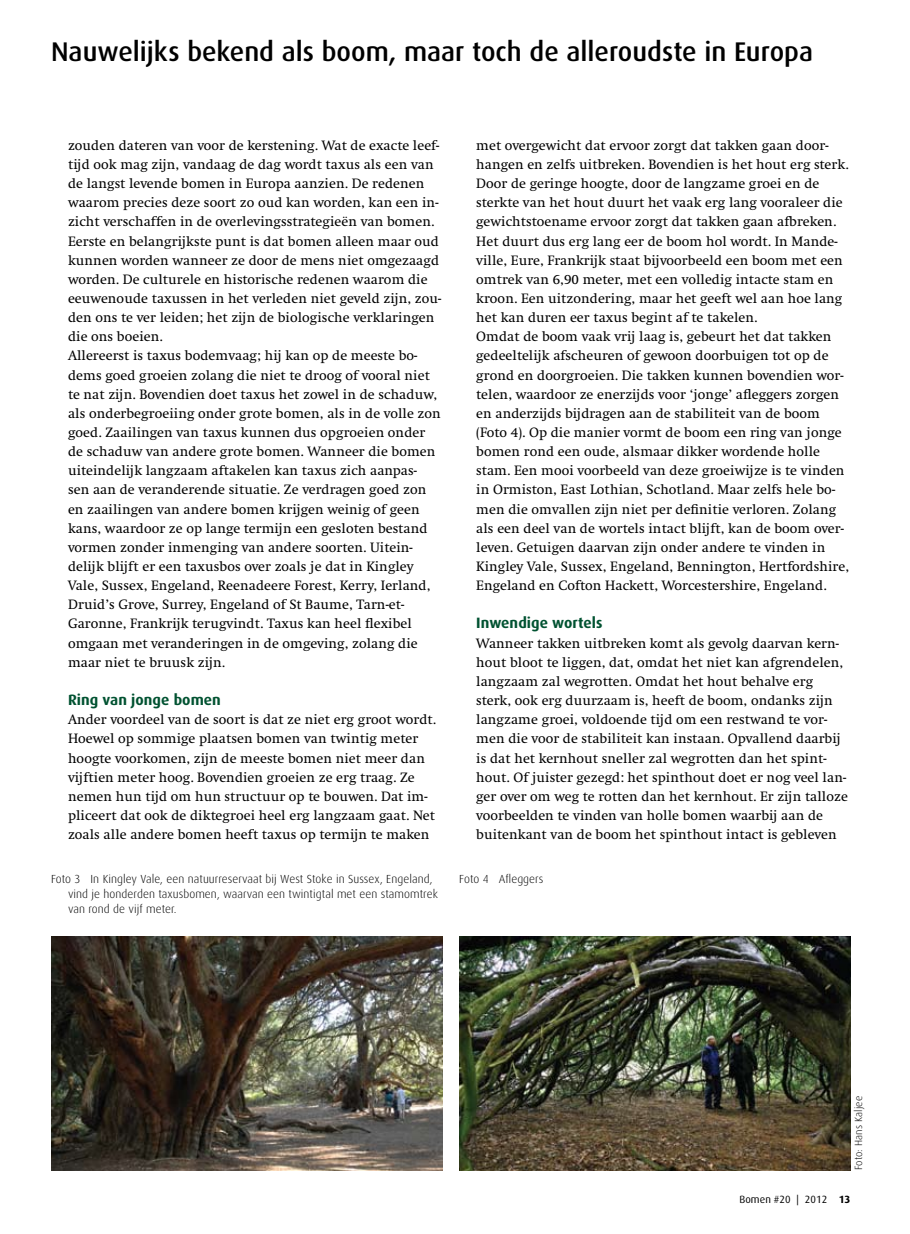
<style>
.page{position:relative;width:910px;height:1234px;background:#fff}
.page>*{position:absolute;margin:0;border:0;box-sizing:border-box;transform-origin:0 0}
.t1{font:500 27px "Dax";color:#000}
.t2{font:700 15px "Dax";letter-spacing:.005em;color:#005231}
.t3{font:14.1px/19.2px "Swift EF";letter-spacing:.005em;color:#000}
.t4{font:300 11.7px/15px "Dax";letter-spacing:.005em;color:#000}
.t5{font:10.5px "Dax";letter-spacing:.005em;color:#000}
.t6{font:300 10.5px "Dax";letter-spacing:.01em;color:#000}
.s1{font-weight:700}
</style>
<div class="page">
<img style="left:51px;top:936px;width:391px;height:233px">
<img style="left:459px;top:936px;width:391px;height:233px">
<h1 class="t1" style="left:51px;top:37px;width:764px">Nauwelijks bekend als boom, maar toch de alleroudste in Europa</h1>
<p class="t3" style="left:68px;top:136px;width:375px">zouden dateren van voor de kerstening. Wat de exacte leef&shy;tijd ook mag zijn, vandaag de dag wordt taxus als een van de langst levende bomen in Europa aanzien. De redenen waarom precies deze soort zo oud kan worden, kan een in&shy;zicht verschaffen in de overlevingsstrategieën van bomen.<br>Eerste en belangrijkste punt is dat bomen alleen maar oud kunnen worden wanneer ze door de mens niet omgezaagd worden. De culturele en historische redenen waarom die eeuwenoude taxussen in het verleden niet geveld zijn, zou&shy;den ons te ver leiden; het zijn de biologische verklaringen die ons boeien.<br>Allereerst is taxus bodemvaag; hij kan op de meeste bo&shy;dems goed groeien zolang die niet te droog of vooral niet te nat zijn. Bovendien doet taxus het zowel in de schaduw, als onderbegroeiing onder grote bomen, als in de volle zon goed. Zaailingen van taxus kunnen dus opgroeien onder de schaduw van andere grote bomen. Wanneer die bomen uiteindelijk langzaam aftakelen kan taxus zich aanpas&shy;sen aan de veranderende situatie. Ze verdragen goed zon en zaailingen van andere bomen krijgen weinig of geen kans, waardoor ze op lange termijn een gesloten bestand vormen zonder inmenging van andere soorten. Uitein&shy;delijk blijft er een taxusbos over zoals je dat in Kingley Vale, Sussex, Engeland, Reenadeere Forest, Kerry, Ierland, Druid’s Grove, Surrey, Engeland of St Baume, Tarn-et-Garonne, Frankrijk terugvindt. Taxus kan heel flexibel omgaan met veranderingen in de omgeving, zolang die maar niet te bruusk zijn.</p>
<p class="t2" style="left:68px;top:691px;width:154px">Ring van jonge bomen</p>
<p class="t3" style="left:68px;top:710px;width:370px">Ander voordeel van de soort is dat ze niet erg groot wordt.<br>Hoewel op sommige plaatsen bomen van twintig meter hoogte voorkomen, zijn de meeste bomen niet meer dan vijftien meter hoog. Bovendien groeien ze erg traag. Ze nemen hun tijd om hun structuur op te bouwen. Dat im&shy;pliceert dat ook de diktegroei heel erg langzaam gaat. Net zoals alle andere bomen heeft taxus op termijn te maken</p>
<p class="t3" style="left:476px;top:136px;width:374px">met overgewicht dat ervoor zorgt dat takken gaan door&shy;hangen en zelfs uitbreken. Bovendien is het hout erg sterk.<br>Door de geringe hoogte, door de langzame groei en de sterkte van het hout duurt het vaak erg lang vooraleer die gewichtstoename ervoor zorgt dat takken gaan afbreken.<br>Het duurt dus erg lang eer de boom hol wordt. In Mande&shy;ville, Eure, Frankrijk staat bijvoorbeeld een boom met een omtrek van 6,90 meter, met een volledig intacte stam en kroon. Een uitzondering, maar het geeft wel aan hoe lang het kan duren eer taxus begint af te takelen.<br>Omdat de boom vaak vrij laag is, gebeurt het dat takken gedeeltelijk afscheuren of gewoon doorbuigen tot op de grond en doorgroeien. Die takken kunnen bovendien wor&shy;telen, waardoor ze enerzijds voor ‘jonge’ afleggers zorgen en anderzijds bijdragen aan de stabiliteit van de boom (Foto 4). Op die manier vormt de boom een ring van jonge bomen rond een oude, alsmaar dikker wordende holle stam. Een mooi voorbeeld van deze groeiwijze is te vinden in Ormiston, East Lothian, Schotland. Maar zelfs hele bo&shy;men die omvallen zijn niet per definitie verloren. Zolang als een deel van de wortels intact blijft, kan de boom over&shy;leven. Getuigen daarvan zijn onder andere te vinden in Kingley Vale, Sussex, Engeland, Bennington, Hertfordshire, Engeland en Cofton Hackett, Worcestershire, Engeland.</p>
<p class="t2" style="left:476px;top:614px;width:128px">Inwendige wortels</p>
<p class="t3" style="left:476px;top:633px;width:373px">Wanneer takken uitbreken komt als gevolg daarvan kern&shy;hout bloot te liggen, dat, omdat het niet kan afgrendelen, langzaam zal wegrotten. Omdat het hout behalve erg sterk, ook erg duurzaam is, heeft de boom, ondanks zijn langzame groei, voldoende tijd om een restwand te vor&shy;men die voor de stabiliteit kan instaan. Opvallend daarbij is dat het kernhout sneller zal wegrotten dan het spint&shy;hout. Of juister gezegd: het spinthout doet er nog veel lan&shy;ger over om weg te rotten dan het kernhout. Er zijn talloze voorbeelden te vinden van holle bomen waarbij aan de buitenkant van de boom het spinthout intact is gebleven</p>
<p class="t4" style="left:68px;top:871px;width:371px;text-indent:-17px">Foto 3 In Kingley Vale, een natuurreservaat bij West Stoke in Sussex, Engeland, vind je honderden taxusbomen, waarvan een twintigtal met een stamomtrek van rond de vijf meter.</p>
<p class="t4" style="left:459px;top:871px;width:86px">Foto 4 Afleggers</p>
<p class="t6" style="left:853px;top:1169px;width:76px;rotate:-90deg">Foto: Hans Kaljee</p>
<p class="t5" style="left:739px;top:1193px;width:113px">Bomen #20 | 2012 <span class="s1">13</span></p>
</div>
